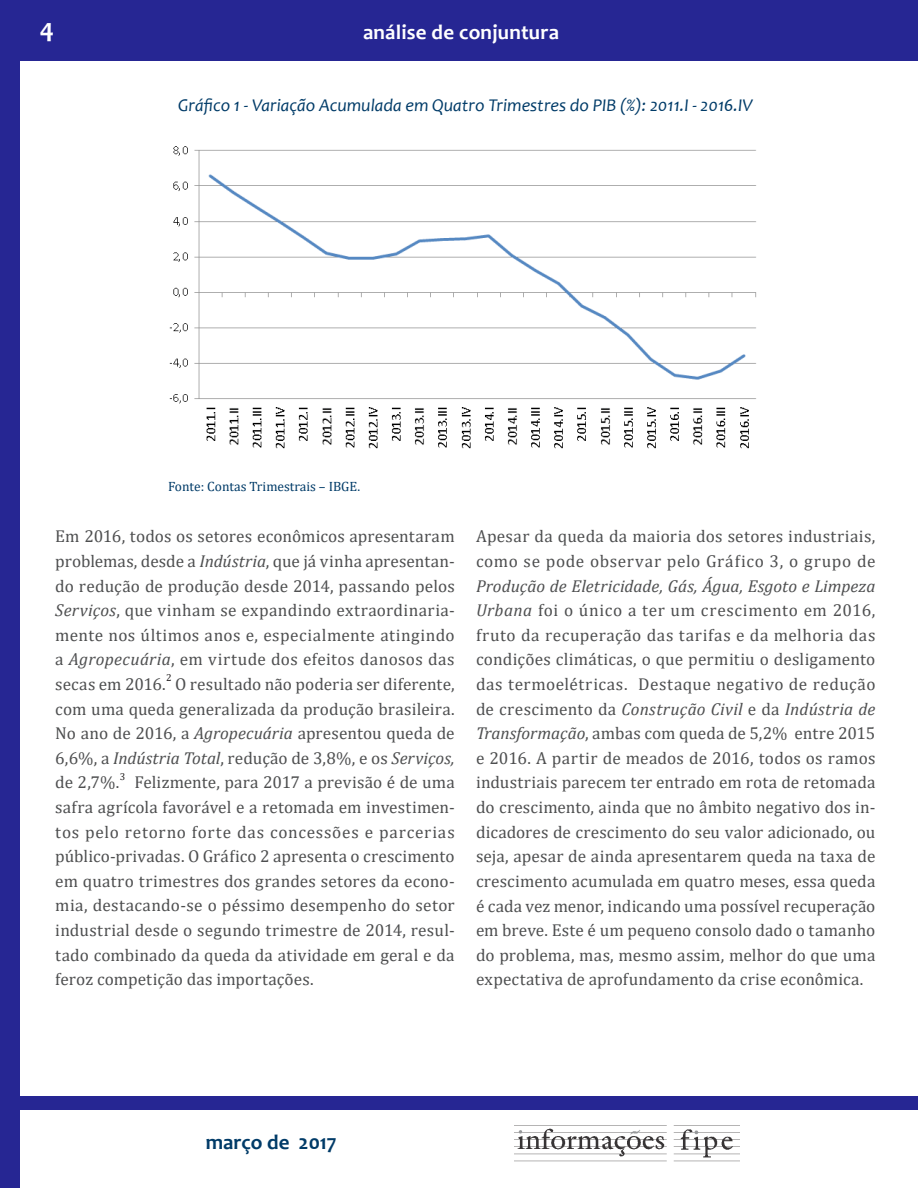
<style>
.page{position:relative;width:918px;height:1188px;background:#fff}
.page>*{position:absolute;margin:0;border:0;box-sizing:border-box;transform-origin:0 0}
.t1{font:700 27px "Candara";color:#fff}
.t2{font:700 21px "Candara";letter-spacing:.01em;color:#fff}
.t3{font:700 21px "Candara";color:#003b68}
.t4{font:italic 18px "Candara";color:#003b68}
.t5{font:17.25px/24.6px "Cambria";letter-spacing:.015em;color:#4e4f50;text-align:justify}
.t6{font:13.5px "Cambria";color:#003b68}
.t7{font:10.05px "Cambria";color:#231f20}
.s1{font-style:italic}
</style>
<div class="page">
<div style="left:0;top:0;width:20px;height:1188px;background:#262693"></div>
<div style="left:0;top:0;width:918px;height:61px;background:#262693"></div>
<div style="left:15px;top:1097px;width:903px;height:13px;background:#262693"></div>
<img style="left:514px;top:1125px;width:225px;height:37px">
<img style="left:169px;top:146px;width:588px;height:303px">
<h1 class="t1" style="left:40px;top:12px;width:16px">4</h1>
<p class="t2" style="left:363px;top:19px;width:198px">análise de conjuntura</p>
<p class="t4" style="left:178px;top:94px;width:576px">Gráfico 1 - Variação Acumulada em Quatro Trimestres do PIB (%): 2011.I - 2016.IV</p>
<p class="t6" style="left:168px;top:478px;width:193px">Fonte: Contas Trimestrais – IBGE.</p>
<p class="t5" style="left:55px;top:524px;width:401px">Em 2016, todos os setores econômicos apresentaram problemas, desde a <span class="s1">Indústria</span>, que já vinha apresentan&shy;do redução de produção desde 2014, passando pelos <span class="s1">Serviços</span>, que vinham se expandindo extraordinaria&shy;mente nos últimos anos e, especialmente atingindo a <span class="s1">Agropecuária</span>, em virtude dos efeitos danosos das secas em 2016.</p>
<p class="t7" style="left:166px;top:672px;width:7px">2</p>
<p class="t5" style="left:55px;top:672px;width:401px;text-indent:120px">O resultado não poderia ser diferente, com uma queda generalizada da produção brasileira.<br>No ano de 2016, a <span class="s1">Agropecuária</span> apresentou queda de 6,6%, a <span class="s1">Indústria Total</span>, redução de 3,8%, e os <span class="s1">Serviços, </span>de 2,7%.</p>
<p class="t7" style="left:120px;top:770px;width:7px">3</p>
<p class="t5" style="left:55px;top:770px;width:401px;text-indent:79px">Felizmente, para 2017 a previsão é de uma safra agrícola favorável e a retomada em investimen&shy;tos pelo retorno forte das concessões e parcerias público-privadas. O Gráfico 2 apresenta o crescimento em quatro trimestres dos grandes setores da econo&shy;mia, destacando-se o péssimo desempenho do setor industrial desde o segundo trimestre de 2014, resul&shy;tado combinado da queda da atividade em geral e da feroz competição das importações.</p>
<p class="t5" style="left:476px;top:524px;width:401px">Apesar da queda da maioria dos setores industriais, como se pode observar pelo Gráfico 3, o grupo de</p>
<p class="t5" style="left:476px;top:573px;width:401px"><span class="s1">Produção de Eletricidade, Gás, Água, Esgoto e Limpeza Urbana</span> foi o único a ter um crescimento em 2016, fruto da recuperação das tarifas e da melhoria das condições climáticas, o que permitiu o desligamento das termoelétricas. Destaque negativo de redução de crescimento da <span class="s1">Construção Civil</span> e da <span class="s1">Indústria de Transformação</span>, ambas com queda de 5,2% entre 2015 e 2016. A partir de meados de 2016, todos os ramos industriais parecem ter entrado em rota de retomada do crescimento, ainda que no âmbito negativo dos in&shy;dicadores de crescimento do seu valor adicionado, ou seja, apesar de ainda apresentarem queda na taxa de crescimento acumulada em quatro meses, essa queda é cada vez menor, indicando uma possível recuperação em breve. Este é um pequeno consolo dado o tamanho do problema, mas, mesmo assim, melhor do que uma expectativa de aprofundamento da crise econômica.</p>
<p class="t3" style="left:206px;top:1129px;width:132px">março de 2017</p>
</div>
